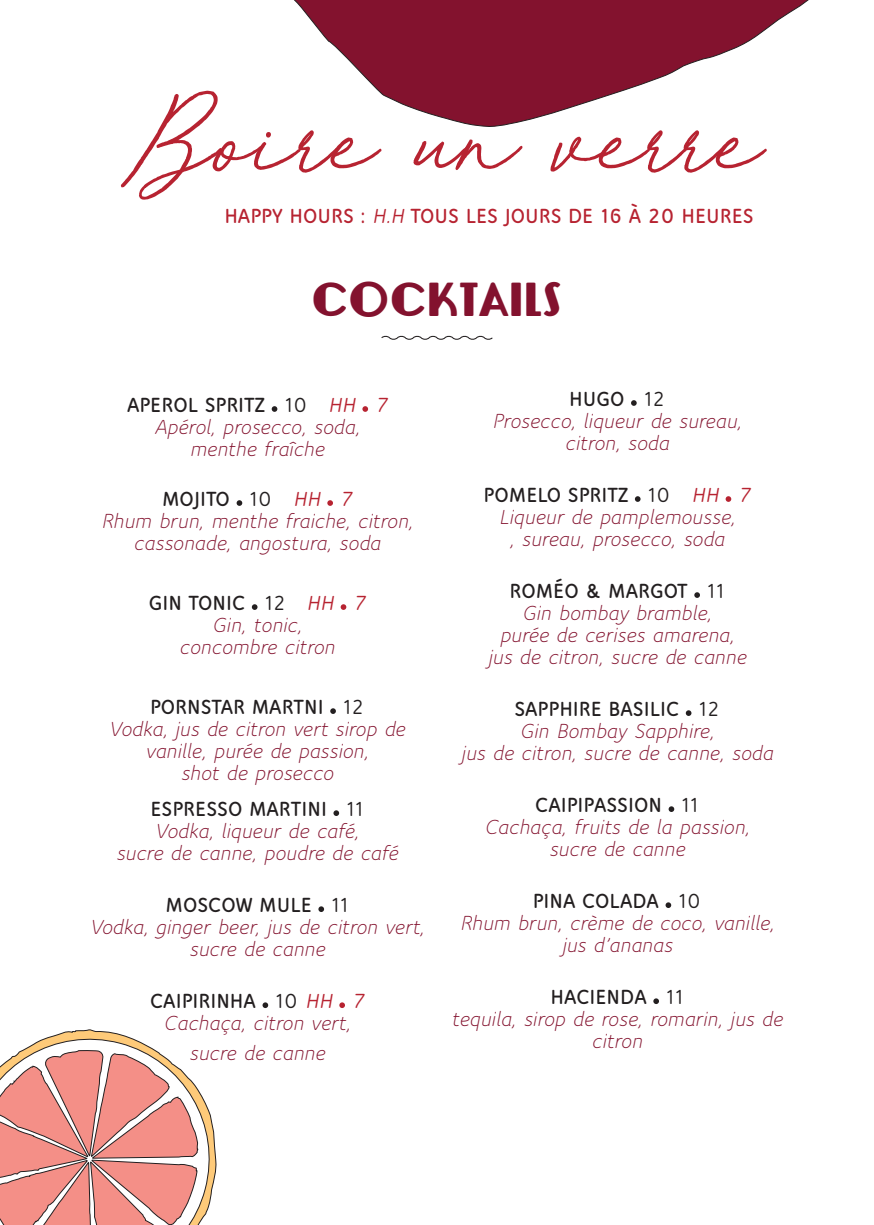
<style>
.page{position:relative;width:874px;height:1225px;background:#fff}
.page>*{position:absolute;margin:0;border:0;box-sizing:border-box;transform-origin:0 0}
.t1{font:100px "Red Vevet";color:#b72331}
.t2{font:38px "Lemondrop";letter-spacing:.03em;color:#83122e}
.t3{font:italic 22px/22px "Speak Pro";color:#83122e;text-align:center}
.t4{font:800 22px "Speak Pro";color:#b72331}
.s1{font-weight:700;font-style:italic}
.s2{font-weight:800;font-style:normal;color:#231f20}
.s3{font-weight:700;font-style:normal;color:#231f20}
.s4{font-weight:700;color:#b72331}
</style>
<div class="page">
<svg style="left:381px;top:335px;width:112px;height:5px"></svg>
<svg style="left:271px;top:406px;width:6px;height:6px"></svg>
<svg style="left:362px;top:406px;width:6px;height:6px"></svg>
<svg style="left:236px;top:500px;width:6px;height:6px"></svg>
<svg style="left:327px;top:500px;width:6px;height:6px"></svg>
<svg style="left:252px;top:604px;width:5px;height:6px"></svg>
<svg style="left:340px;top:604px;width:6px;height:6px"></svg>
<svg style="left:330px;top:708px;width:6px;height:6px"></svg>
<svg style="left:333px;top:810px;width:6px;height:6px"></svg>
<svg style="left:318px;top:906px;width:6px;height:6px"></svg>
<svg style="left:262px;top:1002px;width:6px;height:6px"></svg>
<svg style="left:339px;top:1002px;width:6px;height:6px"></svg>
<svg style="left:631px;top:400px;width:5px;height:6px"></svg>
<svg style="left:634px;top:496px;width:6px;height:6px"></svg>
<svg style="left:725px;top:496px;width:6px;height:6px"></svg>
<svg style="left:694px;top:592px;width:5px;height:6px"></svg>
<svg style="left:685px;top:710px;width:6px;height:6px"></svg>
<svg style="left:668px;top:806px;width:6px;height:6px"></svg>
<svg style="left:665px;top:902px;width:6px;height:6px"></svg>
<svg style="left:653px;top:998px;width:5px;height:6px"></svg>
<svg style="left:0;top:1029px;width:217px;height:196px"></svg>
<svg style="left:294px;top:0;width:515px;height:127px"></svg>
<h1 class="t1" style="left:129px;top:71px;width:633px">Boire un verre</h1>
<p class="t4" style="left:224px;top:203px;width:530px">HAPPY HOURS : <span class="s1">H.H</span> TOUS LES JOURS DE 16 À 20 HEURES</p>
<h2 class="t2" style="left:311px;top:280px;width:252px">COCKTAILS</h2>
<p class="t3" style="left:127px;top:396px;width:264px"><span class="s2">APEROL SPRITZ</span> <span class="s3">10</span> <span class="s4">HH 7<br></span>Apérol, prosecco, soda, menthe fraîche</p>
<p class="t3" style="left:101px;top:490px;width:313px"><span class="s2">MOJITO</span> <span class="s3">10</span> <span class="s4">HH 7<br></span>Rhum brun, menthe fraiche, citron, cassonade, angostura, soda</p>
<p class="t3" style="left:149px;top:594px;width:220px"><span class="s2">GIN TONIC</span> <span class="s3">12</span> <span class="s4">HH 7<br></span>Gin, tonic,<br>concombre citron</p>
<p class="t3" style="left:109px;top:698px;width:297px"><span class="s2">PORNSTAR MARTNI</span> <span class="s3">12<br></span>Vodka, jus de citron vert sirop de vanille, purée de passion,<br>shot de prosecco</p>
<p class="t3" style="left:116px;top:800px;width:283px"><span class="s2">ESPRESSO MARTINI</span> <span class="s3">11<br></span>Vodka, liqueur de café,<br>sucre de canne, poudre de café</p>
<p class="t3" style="left:90px;top:896px;width:336px"><span class="s2">MOSCOW MULE</span> <span class="s3">11<br></span>Vodka, ginger beer, jus de citron vert, sucre de canne</p>
<p class="t3" style="left:150px;top:992px;width:218px"><span class="s2">CAIPIRINHA</span> <span class="s3">10</span> <span class="s4">HH 7<br></span>Cachaça, citron vert,</p>
<p class="t3" style="left:189px;top:1044px;width:137px">sucre de canne</p>
<p class="t3" style="left:492px;top:390px;width:251px"><span class="s2">HUGO</span> <span class="s3">12<br></span>Prosecco, liqueur de sureau, citron, soda</p>
<p class="t3" style="left:483px;top:486px;width:270px"><span class="s2">POMELO SPRITZ</span> <span class="s3">10</span> <span class="s4">HH 7<br></span>Liqueur de pamplemousse,<br>, sureau, prosecco, soda</p>
<p class="t3" style="left:487px;top:582px;width:260px"><span class="s2">ROMÉO &amp; MARGOT</span> <span class="s3">11<br></span>Gin bombay bramble,<br>purée de cerises amarena, jus de citron, sucre de canne</p>
<p class="t3" style="left:460px;top:700px;width:313px"><span class="s2">SAPPHIRE BASILIC</span> <span class="s3">12<br></span>Gin Bombay Sapphire,<br>jus de citron, sucre de canne, soda</p>
<p class="t3" style="left:484px;top:796px;width:266px"><span class="s2">CAIPIPASSION</span> <span class="s3">11<br></span>Cachaça, fruits de la passion, sucre de canne</p>
<p class="t3" style="left:459px;top:892px;width:316px"><span class="s2">PINA COLADA</span> <span class="s3">10<br></span>Rhum brun, crème de coco, vanille, jus d’ananas</p>
<p class="t3" style="left:451px;top:988px;width:332px"><span class="s2">HACIENDA</span> <span class="s3">11<br></span>tequila, sirop de rose, romarin, jus de citron</p>
</div>
